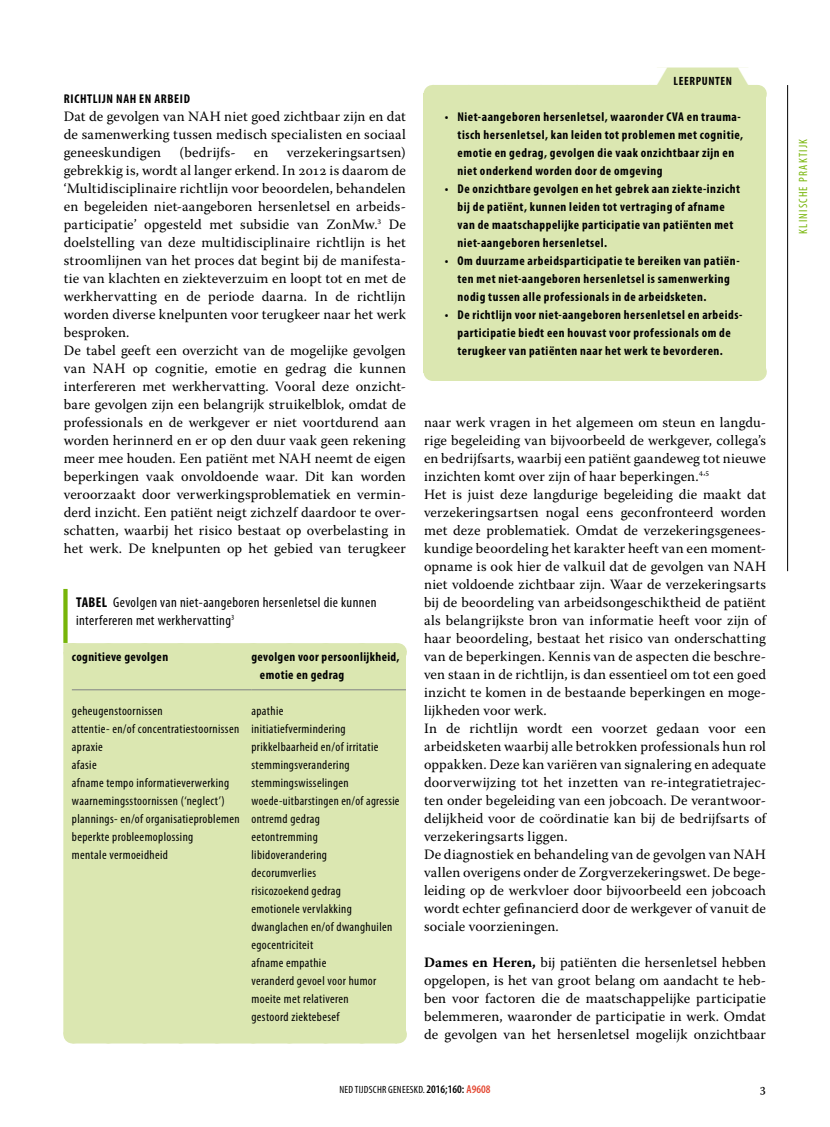
<style>
.page{position:relative;width:830px;height:1127px;background:#fff}
.page>*{position:absolute;margin:0;border:0;box-sizing:border-box;transform-origin:0 0}
.t1{font:14.25px/18px "Warnock Pro";letter-spacing:.01em;color:#000;text-align:justify}
.t2{font:condensed 14.25px/18px "Myriad Pro";letter-spacing:.03em;color:#000}
.t3{font:13.5px "Warnock Pro";color:#000}
.t4{font:700 condensed 12.75px/18px "Myriad Pro";letter-spacing:.045em;color:#000}
.t5{font:condensed 12.75px/18px "Myriad Pro";letter-spacing:.03em;color:#000}
.t6{font:condensed 12px "Myriad Pro";letter-spacing:.1em;color:#77b509}
.t7{font:700 condensed 12px "Myriad Pro";letter-spacing:.05em;color:#000}
.t8{font:condensed 10.5px "Myriad Pro";letter-spacing:.02em;color:#000}
.s1{font-weight:700}
.s2{color:#fff}
.s3{font-weight:600;font-size:11.55px}
.s4{font-weight:600;font-size:11.55px;color:#e44731}
</style>
<div class="page">
<hr style="left:787px;top:85px;width:1px;height:486px;background:#000">
<div style="left:63px;top:651px;width:343px;height:383px;background:#dbe7b1"></div>
<div style="left:63px;top:589px;width:5px;height:54px;background:#77b509"></div>
<div style="left:72px;top:643px;width:325px;height:18px;background:#dbe7b1"></div>
<svg style="left:113px;top:643px;width:266px;height:1px"></svg>
<svg style="left:397px;top:643px;width:1px;height:18px"></svg>
<div style="left:63px;top:643px;width:11px;height:8px;background:#dbe7b1"></div>
<hr style="left:72px;top:689px;width:179px;height:1px;background:#808184">
<hr style="left:251px;top:689px;width:155px;height:1px;background:#808184">
<div style="left:72px;top:1025px;width:325px;height:18px;background:#dbe7b1"></div>
<svg style="left:397px;top:1025px;width:1px;height:18px"></svg>
<div style="left:423px;top:93px;width:342px;height:280px;background:#dbe7b1"></div>
<div style="left:656px;top:68px;width:92px;height:18px;background:#dbe7b1"></div>
<div style="left:432px;top:85px;width:324px;height:18px;background:#dbe7b1"></div>
<div style="left:432px;top:363px;width:324px;height:18px;background:#dbe7b1"></div>
<p class="t4" style="left:64px;top:90px;width:127px">Richtlijn NAH en arbeid</p>
<p class="t1" style="left:64px;top:107px;width:343px">Dat de gevolgen van NAH niet goed zichtbaar zijn en dat de samenwerking tussen medisch specialisten en sociaal geneeskundigen</p>
<p class="t1" style="left:179px;top:143px;width:58px">(bedrijfs-</p>
<p class="t1" style="left:254px;top:143px;width:16px">en</p>
<p class="t1" style="left:64px;top:143px;width:343px;text-align:left;text-indent:223px">verzekeringsartsen) gebrekkig is, wordt al langer erkend. In 2012 is daarom de ‘Multidisciplinaire richtlijn voor beoordelen, behandelen en begeleiden niet-aangeboren hersenletsel en arbeids&shy;participatie’ opgesteld met subsidie van ZonMw.<sup>3</sup> De doelstelling van deze multidisciplinaire richtlijn is het stroomlijnen van het proces dat begint bij de manifesta&shy;tie van klachten en ziekteverzuim en loopt tot en met de werkhervatting en de periode daarna. In de richtlijn worden diverse knelpunten voor terugkeer naar het werk besproken.<br>De tabel geeft een overzicht van de mogelijke gevolgen van NAH op cognitie, emotie en gedrag die kunnen interfereren met werkhervatting. Vooral deze onzicht&shy;bare gevolgen zijn een belangrijk struikelblok, omdat de professionals en de werkgever er niet voortdurend aan worden herinnerd en er op den duur vaak geen rekening meer mee houden. Een patiënt met NAH neemt de eigen beperkingen vaak onvoldoende waar. Dit kan worden veroorzaakt door verwerkingsproblematiek en vermin&shy;derd inzicht. Een patiënt neigt zichzelf daardoor te over&shy;schatten, waarbij het risico bestaat op overbelasting in het werk. De knelpunten op het gebied van terugkeer</p>
<p class="t2" style="left:76px;top:594px;width:302px"><span class="s1">TABEL</span> Gevolgen van niet-aangeboren hersenletsel die kunnen interfereren met werkhervatting<sup>3</sup></p>
<p class="t4" style="left:72px;top:648px;width:98px">cognitieve gevolgen</p>
<p class="t4" style="left:260px;top:648px;width:141px;text-indent:-9px">gevolgen voor persoonlijkheid, emotie en gedrag</p>
<p class="t5" style="left:72px;top:702px;width:92px">geheugenstoornissen</p>
<p class="t5" style="left:72px;top:702px;width:275px;text-indent:179px">apathie<br>attentie- en/of concentratiestoornissen initiatiefvermindering apraxie</p>
<p class="t5" style="left:251px;top:738px;width:128px">prikkelbaarheid en/of irritatie</p>
<p class="t5" style="left:72px;top:756px;width:26px">afasie</p>
<p class="t5" style="left:251px;top:756px;width:100px">stemmingsverandering</p>
<p class="t5" style="left:72px;top:774px;width:159px">afname tempo informatieverwerking</p>
<p class="t5" style="left:251px;top:774px;width:99px">stemmingswisselingen</p>
<p class="t5" style="left:72px;top:792px;width:154px">waarnemingsstoornissen (‘neglect’)</p>
<p class="t5" style="left:72px;top:792px;width:329px;text-indent:179px">woede-uitbarstingen en/of agressie plannings- en/of organisatieproblemen ontremd gedrag<br>beperkte probleemoplossing</p>
<p class="t5" style="left:251px;top:828px;width:68px">eetontremming</p>
<p class="t5" style="left:72px;top:846px;width:97px">mentale vermoeidheid</p>
<p class="t5" style="left:251px;top:846px;width:142px">libidoverandering decorumverlies<br>risicozoekend gedrag emotionele vervlakking dwanglachen en/of dwanghuilen egocentriciteit<br>afname empathie<br>veranderd gevoel voor humor moeite met relativeren<br>gestoord ziektebesef</p>
<p class="t7" style="left:645px;top:74px;width:116px"><span class="s2">▼</span> Leerpunten <span class="s2">▼</span></p>
<p class="t4" style="left:457px;top:108px;width:287px;text-indent:-13px">• Niet-aangeboren hersenletsel, waaronder CVA en trauma&shy;tisch hersenletsel, kan leiden tot problemen met cognitie, emotie en gedrag, gevolgen die vaak onzichtbaar zijn en niet onderkend worden door de omgeving</p>
<p class="t4" style="left:457px;top:180px;width:284px;text-indent:-13px">• De onzichtbare gevolgen en het gebrek aan ziekte-inzicht bij de patiënt, kunnen leiden tot vertraging of afname van de maatschappelijke participatie van patiënten met niet-aangeboren hersenletsel.</p>
<p class="t4" style="left:457px;top:252px;width:283px;text-indent:-13px">• Om duurzame arbeidsparticipatie te bereiken van patiën&shy;ten met niet-aangeboren hersenletsel is samenwerking nodig tussen alle professionals in de arbeidsketen.</p>
<p class="t4" style="left:444px;top:306px;width:299px;text-align:center">• De richtlijn voor niet-aangeboren hersenletsel en arbeids&shy;participatie biedt een houvast voor professionals om de terugkeer van patiënten naar het werk te bevorderen.</p>
<p class="t1" style="left:424px;top:413px;width:343px;text-align:left">naar werk vragen in het algemeen om steun en langdu&shy;rige begeleiding van bijvoorbeeld de werkgever, collega’s en bedrijfsarts, waarbij een patiënt gaandeweg tot nieuwe inzichten komt over zijn of haar beperkingen.<sup>4,5<br></sup>Het is juist deze langdurige begeleiding die maakt dat verzekeringsartsen nogal eens geconfronteerd worden met deze problematiek. Omdat de verzekeringsgenees&shy;kundige beoordeling het karakter heeft van een moment&shy;opname is ook hier de valkuil dat de gevolgen van NAH niet voldoende zichtbaar zijn. Waar de verzekeringsarts bij de beoordeling van arbeidsongeschiktheid de patiënt als belangrijkste bron van informatie heeft voor zijn of haar beoordeling, bestaat het risico van onderschatting van de beperkingen. Kennis van de aspecten die beschre&shy;ven staan in de richtlijn, is dan essentieel om tot een goed inzicht te komen in de bestaande beperkingen en moge&shy;lijkheden voor werk.<br>In de richtlijn wordt een voorzet gedaan voor een arbeidsketen waarbij alle betrokken professionals hun rol oppakken. Deze kan variëren van signalering en adequate doorverwijzing tot het inzetten van re-integratietrajec&shy;ten onder begeleiding van een jobcoach. De verantwoor&shy;delijkheid voor de coördinatie kan bij de bedrijfsarts of verzekeringsarts liggen.<br>De diagnostiek en behandeling van de gevolgen van NAH vallen overigens onder de Zorgverzekeringswet. De bege&shy;leiding op de werkvloer door bijvoorbeeld een jobcoach wordt echter gefinancierd door de werkgever of vanuit de sociale voorzieningen.</p>
<p class="t1" style="left:424px;top:953px;width:343px"><span class="s1">Dames en Heren,</span> bij patiënten die hersenletsel hebben opgelopen, is het van groot belang om aandacht te heb&shy;ben voor factoren die de maatschappelijke participatie belemmeren, waaronder de participatie in werk. Omdat de gevolgen van het hersenletsel mogelijk onzichtbaar</p>
<p class="t8" style="left:339px;top:1084px;width:152px">NED TIJDSCHR GENEESKD. <span class="s3">2016;160:</span> <span class="s4">A9608</span></p>
<p class="t3" style="left:759px;top:1080px;width:8px">3</p>
<p class="t6" style="left:796px;top:234px;width:96px;rotate:-90deg">KLINISCHE PRAKTIJK</p>
</div>
